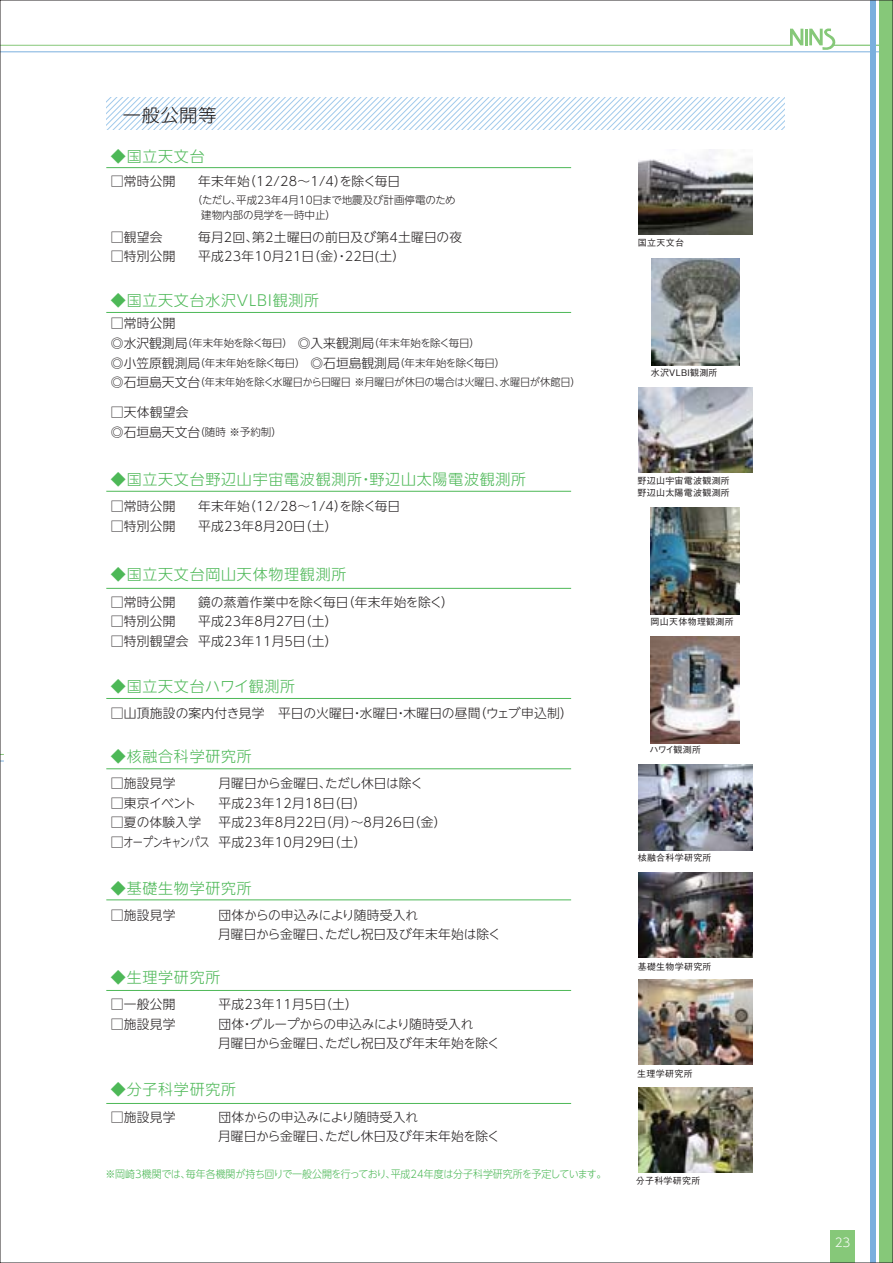
<style>
.page{position:relative;width:893px;height:1263px;background:#fff}
.page>*{position:absolute;margin:0;border:0;box-sizing:border-box;transform-origin:0 0}
.t1{font:18px "UD Shin Go NT Pro Light 90 pv RKSJ H";letter-spacing:.05em;color:#231f20}
.t2{font:15px "UD Shin Go NT Pro Light 90 pv RKSJ H";letter-spacing:.05em;color:#4db857}
.t3{font:12.75px "UD Shin Go NT Pro Light 90 pv RKSJ H";letter-spacing:.02em;color:#231f20}
.t4{font:12.75px/19.5px "UD Shin Go NT Pro Light 90 pv RKSJ H";letter-spacing:-.005em;color:#231f20}
.t5{font:12.75px "UD Shin Go NT Pro Light 90 pv RKSJ H";color:#231f20}
.t6{font:12.75px "UD Shin Go NT Pro Light 90 pv RKSJ H";letter-spacing:-.025em;color:#231f20}
.t7{font:12px "UD Shin Go NT Pro Light 90 pv RKSJ H";color:#fff}
.t8{font:10.5px/19.5px "UD Shin Go NT Pro Light 90 pv RKSJ H";letter-spacing:-.02em;color:#231f20}
.t9{font:10.5px "UD Shin Go NT Pro Light 90 pv RKSJ H";color:#4db857;scale:.95 1}
.t10{font:10.5px/15px "UD Shin Go NT Pro Light 90 pv RKSJ H";color:#231f20}
.t11{font:9px/12px "Gothic BBB Pro Medium 90 pv RKSJ H";letter-spacing:.03em;color:#231f20}
.s1{font-size:12.75px}
</style>
<div class="page">
<hr style="left:833px;top:45px;width:47px;height:1px;background:#86c879">
<hr style="left:0;top:45px;width:793px;height:1px;background:#86c879">
<hr style="left:0;top:51px;width:880px;height:1px;background:#7aafde">
<div style="left:879px;top:0;width:14px;height:1263px;background:#86c879"></div>
<div style="left:870px;top:0;width:5px;height:1263px;background:#7aafde"></div>
<svg style="left:790px;top:28px;width:46px;height:22px"></svg>
<svg style="left:106px;top:98px;width:679px;height:32px"></svg>
<hr style="left:106px;top:167px;width:465px;height:1px;background:#4db857">
<hr style="left:106px;top:312px;width:465px;height:1px;background:#4db857">
<hr style="left:106px;top:491px;width:465px;height:1px;background:#4db857">
<hr style="left:106px;top:588px;width:465px;height:1px;background:#4db857">
<hr style="left:106px;top:698px;width:465px;height:1px;background:#4db857">
<hr style="left:106px;top:768px;width:465px;height:1px;background:#4db857">
<hr style="left:106px;top:900px;width:465px;height:1px;background:#4db857">
<hr style="left:106px;top:990px;width:465px;height:1px;background:#4db857">
<hr style="left:106px;top:1103px;width:465px;height:1px;background:#4db857">
<img style="left:638px;top:149px;width:114px;height:86px">
<img style="left:638px;top:387px;width:114px;height:86px">
<img style="left:638px;top:764px;width:114px;height:86px">
<img style="left:638px;top:872px;width:114px;height:86px">
<img style="left:638px;top:979px;width:114px;height:86px">
<img style="left:638px;top:1087px;width:114px;height:86px">
<img style="left:651px;top:258px;width:88px;height:107px">
<img style="left:651px;top:508px;width:88px;height:106px">
<img style="left:651px;top:637px;width:88px;height:106px">
<div style="left:831px;top:1231px;width:24px;height:32px;background:#86c879"></div>
<p class="t1" style="left:123px;top:108px;width:95px">一般公開等</p>
<p class="t2" style="left:111px;top:150px;width:95px">◆国立天文台</p>
<p class="t3" style="left:111px;top:177px;width:66px">□常時公開</p>
<p class="t3" style="left:198px;top:177px;width:204px">年末年始（12/28～1/4）を除く毎日</p>
<p class="t10" style="left:201px;top:194px;width:256px;text-indent:-9px">（ただし、平成23年4月10日まで地震及び計画停電のため建物内部の見学を一時中止）</p>
<p class="t3" style="left:111px;top:232px;width:53px">□観望会</p>
<p class="t3" style="left:198px;top:232px;width:265px">毎月2回、第2土曜日の前日及び第4土曜日の夜</p>
<p class="t3" style="left:111px;top:251px;width:66px">□特別公開</p>
<p class="t3" style="left:198px;top:251px;width:209px">平成23年10月21日（金）・22日(土）</p>
<p class="t2" style="left:111px;top:294px;width:210px">◆国立天文台水沢VLBI観測所</p>
<p class="t3" style="left:111px;top:319px;width:66px">□常時公開</p>
<p class="t8" style="left:111px;top:335px;width:471px"><span class="s1">◎水沢観測局</span>（年末年始を除く毎日） <span class="s1">◎入来観測局</span>（年末年始を除く毎日）<br><span class="s1">◎小笠原観測局</span>（年末年始を除く毎日） <span class="s1">◎石垣島観測局</span>（年末年始を除く毎日）<br><span class="s1">◎石垣島天文台</span>（年末年始を除く水曜日から日曜日 ※月曜日が休日の場合は火曜日、水曜日が休館日）</p>
<p class="t8" style="left:111px;top:423px;width:173px"><span class="s1">◎石垣島天文台</span>（随時 ※予約制）</p>
<p class="t3" style="left:111px;top:407px;width:79px">□天体観望会</p>
<p class="t2" style="left:111px;top:473px;width:417px">◆国立天文台野辺山宇宙電波観測所・野辺山太陽電波観測所</p>
<p class="t3" style="left:111px;top:501px;width:66px">□常時公開</p>
<p class="t3" style="left:198px;top:501px;width:204px">年末年始（12/28～1/4）を除く毎日</p>
<p class="t3" style="left:111px;top:521px;width:66px">□特別公開</p>
<p class="t3" style="left:198px;top:521px;width:141px">平成23年8月20日（土）</p>
<p class="t2" style="left:111px;top:569px;width:237px">◆国立天文台岡山天体物理観測所</p>
<p class="t3" style="left:111px;top:597px;width:66px">□常時公開</p>
<p class="t3" style="left:198px;top:597px;width:257px">鏡の蒸着作業中を除く毎日（年末年始を除く）</p>
<p class="t3" style="left:111px;top:616px;width:66px">□特別公開</p>
<p class="t3" style="left:198px;top:616px;width:141px">平成23年8月27日（土）</p>
<p class="t3" style="left:111px;top:636px;width:228px">□特別観望会 平成23年11月5日（土）</p>
<p class="t2" style="left:111px;top:681px;width:186px">◆国立天文台ハワイ観測所</p>
<p class="t3" style="left:111px;top:709px;width:463px">□山頂施設の案内付き見学　平日の火曜日・水曜日・木曜日の昼間（ウェブ申込制）</p>
<p class="t2" style="left:111px;top:750px;width:143px">◆核融合科学研究所</p>
<p class="t3" style="left:111px;top:779px;width:66px">□施設見学</p>
<p class="t6" style="left:219px;top:779px;width:206px">月曜日から金曜日、ただし休日は除く</p>
<p class="t3" style="left:111px;top:798px;width:87px">□東京イベント</p>
<p class="t3" style="left:219px;top:798px;width:149px">平成23年12月18日（日）</p>
<p class="t3" style="left:111px;top:818px;width:92px">□夏の体験入学</p>
<p class="t3" style="left:219px;top:818px;width:229px">平成23年8月22日（月）～8月26日（金）</p>
<p class="t5" style="left:111px;top:837px;width:257px">□オープンキャンパス 平成23年10月29日（土）</p>
<p class="t2" style="left:111px;top:882px;width:143px">◆基礎生物学研究所</p>
<p class="t3" style="left:111px;top:910px;width:66px">□施設見学</p>
<p class="t4" style="left:218px;top:907px;width:284px">団体からの申込みにより随時受入れ<br>月曜日から金曜日、ただし祝日及び年末年始は除く</p>
<p class="t2" style="left:111px;top:971px;width:111px">◆生理学研究所</p>
<p class="t3" style="left:111px;top:999px;width:66px">□一般公開</p>
<p class="t3" style="left:219px;top:999px;width:141px">平成23年11月5日（土）</p>
<p class="t3" style="left:111px;top:1019px;width:66px">□施設見学</p>
<p class="t4" style="left:218px;top:1016px;width:283px">団体・グループからの申込みにより随時受入れ<br>月曜日から金曜日、ただし祝日及び年末年始を除く</p>
<p class="t2" style="left:111px;top:1084px;width:127px">◆分子科学研究所</p>
<p class="t3" style="left:111px;top:1112px;width:66px">□施設見学</p>
<p class="t4" style="left:218px;top:1109px;width:283px">団体からの申込みにより随時受入れ<br>月曜日から金曜日、ただし休日及び年末年始を除く</p>
<p class="t9" style="left:105px;top:1170px;width:529px">※岡崎3機関では、毎年各機関が持ち回りで一般公開を行っており、平成24年度は分子科学研究所を予定しています。</p>
<p class="t11" style="left:638px;top:237px;width:48px">国立天文台</p>
<p class="t11" style="left:651px;top:368px;width:68px">水沢VLBI観測所</p>
<p class="t11" style="left:637px;top:476px;width:94px">野辺山宇宙電波観測所野辺山太陽電波観測所</p>
<p class="t11" style="left:651px;top:616px;width:85px">岡山天体物理観測所</p>
<p class="t11" style="left:650px;top:745px;width:53px">ハワイ観測所</p>
<p class="t11" style="left:638px;top:853px;width:75px">核融合科学研究所</p>
<p class="t11" style="left:638px;top:961px;width:75px">基礎生物学研究所</p>
<p class="t11" style="left:637px;top:1068px;width:57px">生理学研究所</p>
<p class="t11" style="left:636px;top:1175px;width:66px">分子科学研究所</p>
<p class="t7" style="left:835px;top:1238px;width:17px">23</p>
</div>
